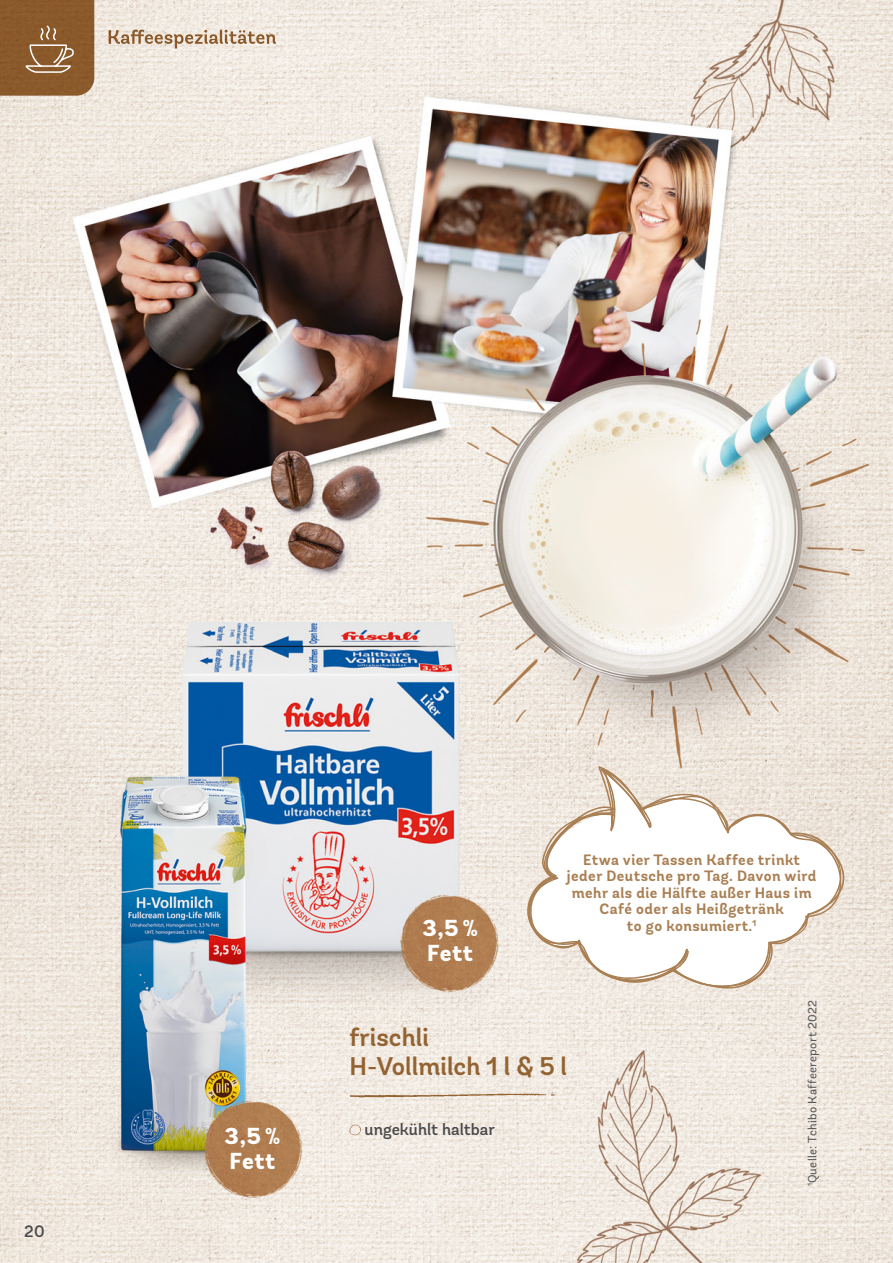
<style>
.page{position:relative;width:893px;height:1263px;background:#fff}
.page>*{position:absolute;margin:0;border:0;box-sizing:border-box;transform-origin:0 0}
.t1{font:600 25.5px/28.5px "Andes";color:#936332}
.t2{font:800 23.1px/24.8px "Andes";letter-spacing:.02em;color:#fff}
.t3{font:500 16.5px "Andes";color:#494948}
.t4{font:700 15px/16.5px "Andes";letter-spacing:.03em;color:#a97f53;text-align:center}
.t5{font:12px "Andes";letter-spacing:.025em;color:#565656}
</style>
<div class="page">
<img style="left:0;top:0;width:893px;height:1263px">
<svg style="left:350px;top:1093px;width:206px;height:4px"></svg>
<svg style="left:349px;top:1124px;width:12px;height:11px"></svg>
<svg style="left:513px;top:767px;width:337px;height:229px;background:#efe8df"></svg>
<svg style="left:521px;top:766px;width:327px;height:224px"></svg>
<div style="left:0;top:0;width:94px;height:96px;background:#8b5a2b"></div>
<img style="left:109px;top:30px;width:167px;height:19px">
<svg style="left:24px;top:24px;width:52px;height:50px;background:#9b7149"></svg>
<p class="t3" style="left:24px;top:1221px;width:22px">20</p>
<h2 class="t2" style="left:225px;top:1125px;width:57px">3,5 %<br>Fett</h2>
<h2 class="t2" style="left:422px;top:916px;width:57px">3,5 %<br>Fett</h2>
<p class="t4" style="left:567px;top:852px;width:251px">Etwa vier Tassen Kaffee trinkt jeder Deutsche pro Tag. Davon wird mehr als die Hälfte außer Haus im<br>Café oder als Heißgetränk<br>to go konsumiert.<sup>1</sup></p>
<h1 class="t1" style="left:349px;top:1024px;width:219px">frischli<br>H-Vollmilch 1 l &amp; 5 l</h1>
<p class="t3" style="left:365px;top:1119px;width:132px">ungekühlt haltbar</p>
<p class="t5" style="left:805px;top:1186px;width:188px;rotate:-90deg"><sup>1</sup>Quelle: Tchibo Kaffeereport 2022</p>
</div>
